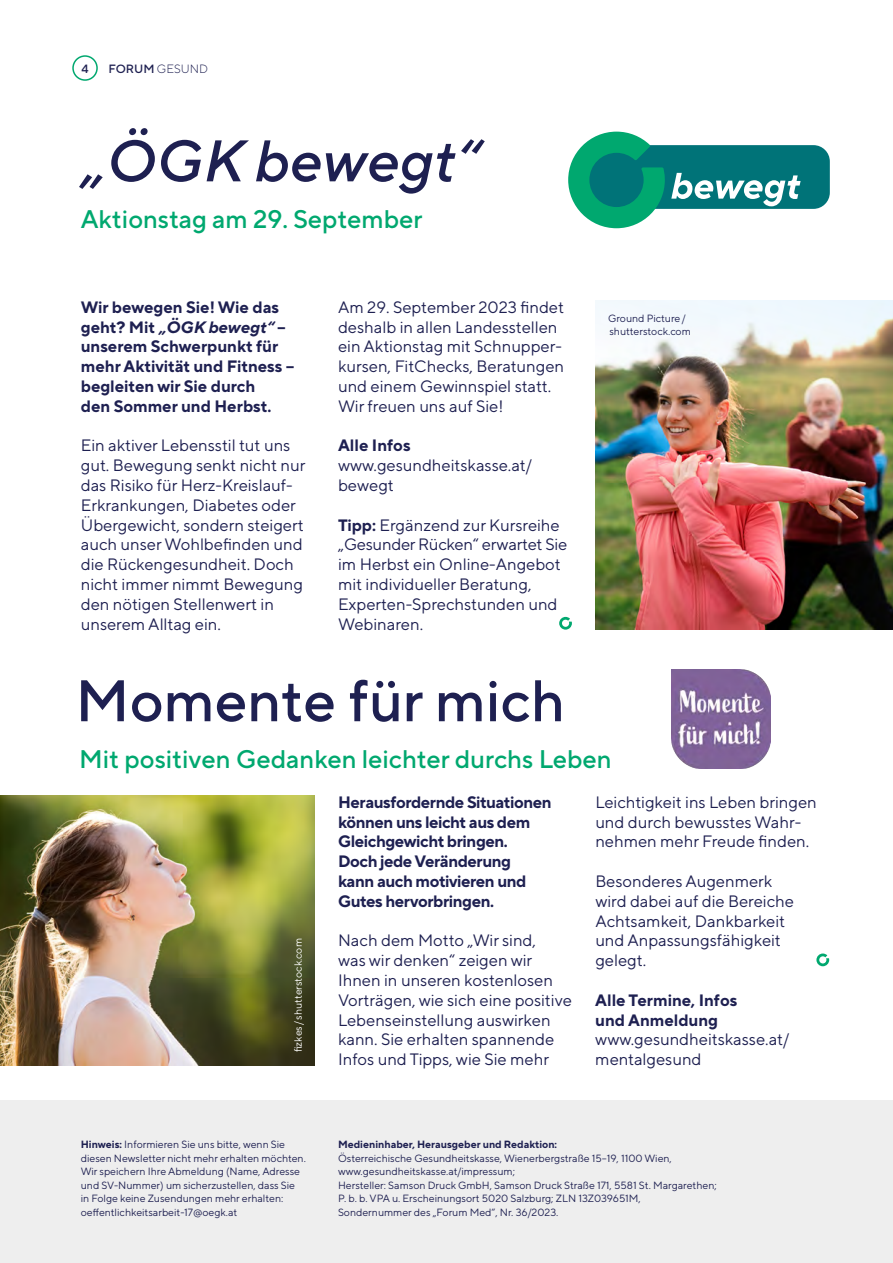
<style>
.page{position:relative;width:893px;height:1263px;background:#fff}
.page>*{position:absolute;margin:0;border:0;box-sizing:border-box;transform-origin:0 0}
.t1{font:500 58.5px "TT Norms Pro";color:#1e2051}
.t2{font:italic 500 58.5px "TT Norms Pro";color:#1e2051}
.t3{font:500 25.5px "TT Norms Pro";color:#00a86f}
.t4{font:16.5px/19.8px "TT Norms Pro";color:#1e2051}
.t5{font:700 16.5px/19.8px "TT Norms Pro";color:#1e2051}
.t6{font:700 16.5px/19.8px "TT Norms Pro";letter-spacing:-.02em;color:#1e2051}
.t7{font:300 12px "TT Norms Pro";color:#1e2051}
.t8{font:500 12px "TT Norms Pro";color:#1e2051}
.t9{font:10.5px/13.5px "TT Norms Pro";color:#1e2051}
.t10{font:700 10.5px "TT Norms Pro";color:#1e2051}
.t11{font:10.5px "TT Norms Pro";color:#fff}
.s1{font-weight:500}
.s2{font-style:italic}
.s3{font-weight:700}
</style>
<div class="page">
<div style="left:0;top:1100px;width:893px;height:163px;background:#eee"></div>
<div style="left:72px;top:55px;width:26px;height:26px;border:2px solid #00a86f;border-radius:50%"></div>
<svg style="left:816px;top:953px;width:13px;height:13px"></svg>
<img style="left:0;top:795px;width:315px;height:270px">
<div style="left:581px;top:145px;width:249px;height:64px;background:#007378;border-radius:16px"></div>
<svg style="left:671px;top:173px;width:130px;height:33px"></svg>
<svg style="left:568px;top:132px;width:97px;height:96px"></svg>
<svg style="left:559px;top:617px;width:13px;height:13px"></svg>
<img style="left:595px;top:301px;width:298px;height:329px">
<img style="left:672px;top:669px;width:99px;height:99px">
<p class="t8" style="left:81px;top:60px;width:9px">4</p>
<p class="t7" style="left:108px;top:60px;width:101px"><span class="s1">FORUM</span> GESUND</p>
<h1 class="t2" style="left:81px;top:118px;width:398px">„ÖGK bewegt“</h1>
<h2 class="t3" style="left:81px;top:201px;width:343px">Aktionstag am 29. September</h2>
<p class="t5" style="left:81px;top:296px;width:215px">Wir bewegen Sie! Wie das geht? Mit <span class="s2">„ÖGK bewegt“</span> – unserem Schwerpunkt für mehr Aktivität und Fitness – begleiten wir Sie durch<br>den Sommer und Herbst.</p>
<p class="t4" style="left:81px;top:434px;width:226px">Ein aktiver Lebensstil tut uns gut. Bewegung senkt nicht nur das Risiko für Herz-Kreislauf-<br>Erkrankungen, Diabetes oder<br>Übergewicht, sondern steigert auch unser Wohlbefinden und die Rückengesundheit. Doch nicht immer nimmt Bewegung den nötigen Stellenwert in unserem Alltag ein.</p>
<p class="t4" style="left:338px;top:296px;width:228px">Am 29. September 2023 findet deshalb in allen Landesstellen ein Aktionstag mit Schnupper&shy;kursen, FitChecks, Beratungen und einem Gewinnspiel statt.<br>Wir freuen uns auf Sie!</p>
<p class="t5" style="left:338px;top:434px;width:74px">Alle Infos</p>
<p class="t4" style="left:338px;top:454px;width:195px">www.gesundheitskasse.at/ bewegt</p>
<p class="t4" style="left:338px;top:514px;width:231px"><span class="s3">Tipp:</span> Ergänzend zur Kursreihe „Gesunder Rücken“ erwartet Sie im Herbst ein Online-Angebot mit individueller Beratung,<br>Experten-Sprechstunden und<br>Webinaren.</p>
<p class="t9" style="left:608px;top:311px;width:84px;line-height:12.6px">Ground Picture/ shutterstock.com</p>
<h1 class="t1" style="left:75px;top:658px;width:491px">Momente für mich</h1>
<h2 class="t3" style="left:79px;top:741px;width:534px">Mit positiven Gedanken leichter durchs Leben</h2>
<p class="t6" style="left:338px;top:791px;width:215px">Herausfordernde Situationen können uns leicht aus dem<br>Gleichgewicht bringen.<br>Doch jede Veränderung<br>kann auch motivieren und<br>Gutes hervorbringen.</p>
<p class="t4" style="left:338px;top:929px;width:235px">Nach dem Motto „Wir sind,<br>was wir denken“ zeigen wir<br>Ihnen in unseren kostenlosen<br>Vorträgen, wie sich eine positive<br>Lebenseinstellung auswirken kann. Sie erhalten spannende<br>Infos und Tipps, wie Sie mehr</p>
<p class="t4" style="left:595px;top:791px;width:223px">Leichtigkeit ins Leben bringen und durch bewusstes Wahr&shy;nehmen mehr Freude finden.</p>
<p class="t4" style="left:595px;top:870px;width:200px">Besonderes Augenmerk wird dabei auf die Bereiche<br>Achtsamkeit, Dankbarkeit und Anpassungsfähigkeit gelegt.</p>
<p class="t5" style="left:595px;top:989px;width:143px">Alle Termine, Infos und Anmeldung</p>
<p class="t4" style="left:595px;top:1028px;width:195px">www.gesundheitskasse.at/ mentalgesund</p>
<p class="t11" style="left:291px;top:1052px;width:115px;rotate:-90deg">fizkes / shutterstock.com</p>
<p class="t9" style="left:81px;top:1137px;width:227px"><span class="s3">Hinweis:</span> Informieren Sie uns bitte, wenn Sie diesen Newsletter nicht mehr erhalten möchten.<br>Wir speichern Ihre Abmeldung (Name, Adresse und SV-Nummer) um sicherzustellen, dass Sie in Folge keine Zusendungen mehr erhalten: oeffentlichkeitsarbeit-17@oegk.at</p>
<p class="t10" style="left:338px;top:1137px;width:221px">Medieninhaber, Herausgeber und Redaktion:</p>
<p class="t9" style="left:338px;top:1150px;width:380px">Österreichische Gesundheitskasse, Wienerbergstraße 15–19, 1100 Wien, www.gesundheitskasse.at/impressum;<br>Hersteller: Samson Druck GmbH, Samson Druck Straße 171, 5581 St. Margarethen; P. b. b. VPA u. Erscheinungsort 5020 Salzburg; ZLN 13Z039651M, Sondernummer des „Forum Med“, Nr. 36/2023.</p>
</div>
